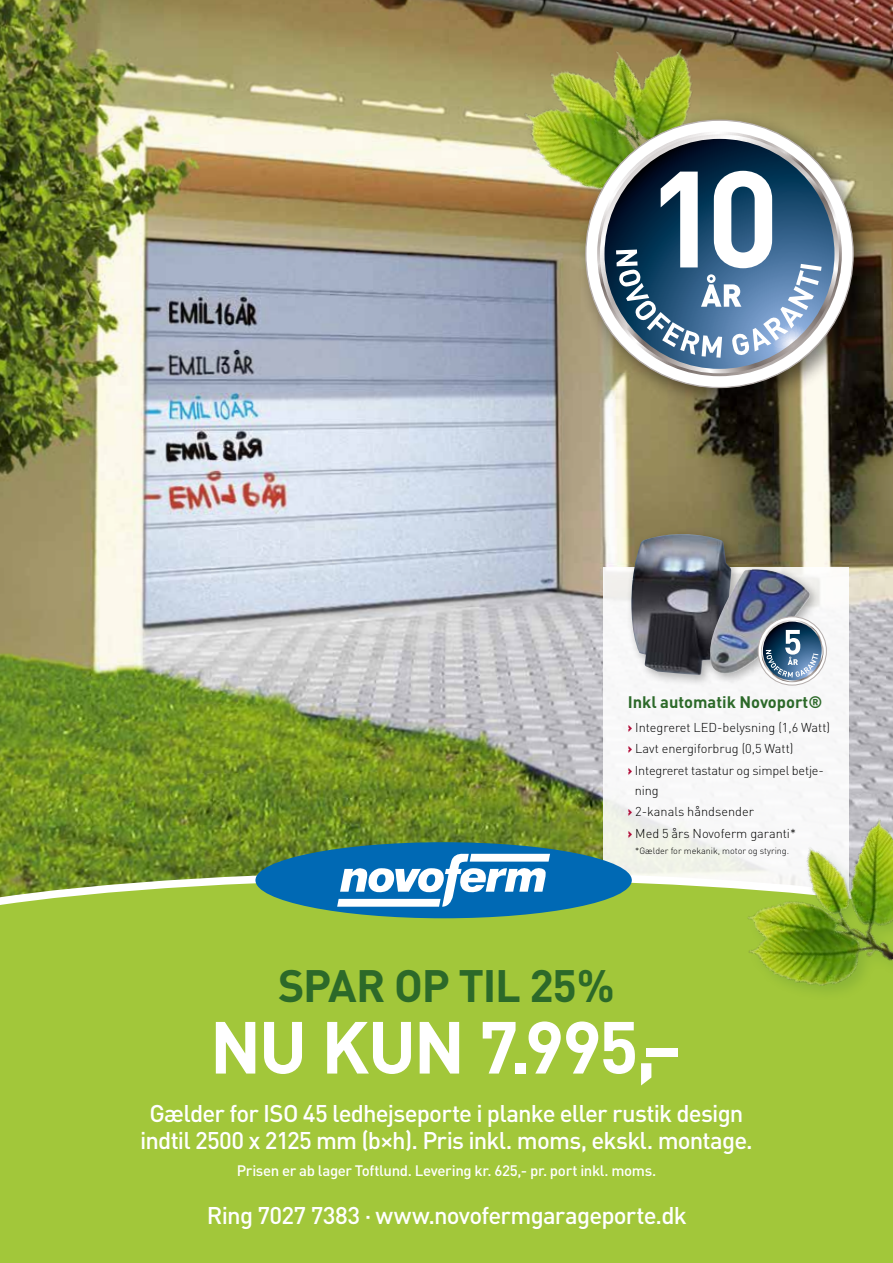
<style>
.page{position:relative;width:893px;height:1263px;background:#fff}
.page>*{position:absolute;margin:0;border:0;box-sizing:border-box;transform-origin:0 0}
.t1{font:700 72.45px "DIN";letter-spacing:-.035em;color:#fff}
.t2{font:700 44.85px "DIN";letter-spacing:-.03em;color:#2c6929}
.t3{font:500 23.85px/26.8px "DIN";letter-spacing:-.035em;color:#fff;text-align:center}
.t4{font:700 16.5px "DIN";color:#2c6929}
.t5{font:500 15px "DIN";letter-spacing:-.025em;color:#fff}
.t6{font:300 12.75px/21.6px "DIN";color:#000}
.t7{font:300 9px "DIN";color:#000}
.s1{font-family:"DIN Black Alternate";font-weight:400;color:#b00835}
</style>
<div class="page">
<img style="left:0;top:0;width:893px;height:866px">
<div style="left:604px;top:567px;width:245px;height:361px;background:linear-gradient(to right,#f5f6f4,#f9f8f9)"></div>
<div style="left:0;top:866px;width:893px;height:397px;background:#a2c73a"></div>
<div style="left:255px;top:842px;width:377px;height:76px;background:#0069b4;border-radius:50%"></div>
<svg style="left:337px;top:853px;width:213px;height:54px"></svg>
<div style="left:626px;top:528px;width:118px;height:159px;background:#000;opacity:.3"></div>
<img style="left:629px;top:534px;width:102px;height:141px">
<div style="left:704px;top:564px;width:118px;height:122px;background:#000;opacity:.3"></div>
<img style="left:710px;top:569px;width:100px;height:105px">
<svg style="left:758px;top:617px;width:68px;height:68px"></svg>
<div style="left:758px;top:617px;width:68px;height:68px;border:1px solid #b5aeac;border-radius:50%"></div>
<svg style="left:762px;top:620px;width:61px;height:61px"></svg>
<svg style="left:763px;top:622px;width:59px;height:58px"></svg>
<svg style="left:766px;top:630px;width:52px;height:47px;background:#5b7b96"></svg>
<img style="left:470px;top:0;width:250px;height:236px">
<div style="left:576px;top:111px;width:301px;height:301px;background:#000;opacity:.5"></div>
<div style="left:586px;top:120px;width:267px;height:267px;background:#fff;border-radius:50%"></div>
<svg style="left:597px;top:132px;width:245px;height:244px;background:#bcb6b3"></svg>
<svg style="left:600px;top:134px;width:239px;height:239px;background:#c8c4c4"></svg>
<svg style="left:604px;top:139px;width:230px;height:230px;background:#16334f"></svg>
<svg style="left:616px;top:171px;width:206px;height:187px"></svg>
<img style="left:720px;top:778px;width:173px;height:222px">
<p class="t4" style="left:628px;top:691px;width:196px">Inkl automatik Novoport®</p>
<p class="t6" style="left:628px;top:716px;width:204px"><span class="s1">›</span> Integreret LED-belysning (1,6 Watt) <span class="s1">›</span> Lavt energiforbrug (0,5 Watt)<br><span class="s1">›</span> Integreret tastatur og simpel betje-</p>
<p class="t6" style="left:628px;top:779px;width:170px;text-indent:7px">ning<br><span class="s1">›</span> 2-kanals håndsender<br><span class="s1">›</span> Med 5 års Novoferm garanti*</p>
<p class="t7" style="left:635px;top:845px;width:155px">*Gælder for mekanik, motor og styring.</p>
<h2 class="t2" style="left:278px;top:957px;width:338px">SPAR OP TIL 25%</h2>
<h1 class="t1" style="left:210px;top:1000px;width:475px">NU KUN 7.995,-</h1>
<p class="t3" style="left:140px;top:1099px;width:614px">Gælder for ISO 45 ledhejseporte i planke eller rustik design indtil 2500 x 2125 mm (b×h). Pris inkl. moms, ekskl. montage.</p>
<p class="t5" style="left:237px;top:1161px;width:421px">Prisen er ab lager Toftlund. Levering kr. 625,- pr. port inkl. moms.</p>
<p class="t3" style="left:207px;top:1201px;width:481px">Ring 7027 7383 · www.novofermgarageporte.dk</p>
</div>
